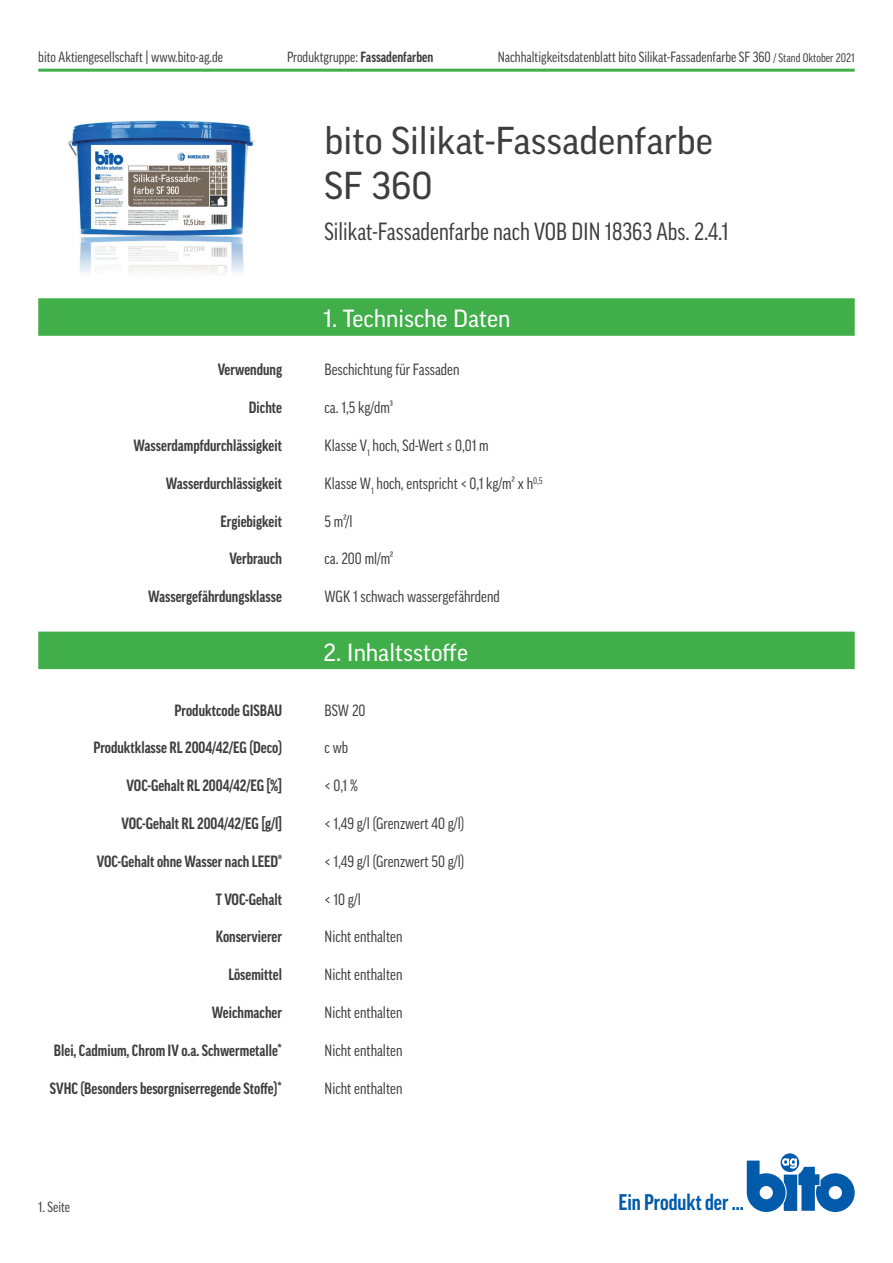
<style>
.page{position:relative;width:893px;height:1263px;background:#fff}
.page>*{position:absolute;margin:0;border:0;box-sizing:border-box;transform-origin:0 0}
.t1{font:37.5px/45px "Good Pro";color:#3e3e3f}
.t2{font:condensed 24px "Good Pro";color:#3e3e3f}
.t3{font:24px "Good Pro";color:#fff}
.t4{font:700 condensed 21.9px "Good Pro";color:#015aaa}
.t5{font:700 condensed 15.75px "Good Pro";color:#3e3e3f}
.t6{font:condensed 15.75px "Good Pro";color:#3e3e3f}
.t7{font:condensed 14.25px "Good Pro";color:#3e3e3f}
.s1{font-weight:700}
.s2{font-size:12px}
</style>
<div class="page">
<hr style="left:38px;top:69px;width:817px;height:3px;background:#40ae49">
<svg style="left:781px;top:1153px;width:18px;height:19px"></svg>
<svg style="left:747px;top:1158px;width:108px;height:54px"></svg>
<div style="left:38px;top:632px;width:817px;height:37px;background:#40ae49"></div>
<div style="left:38px;top:298px;width:817px;height:38px;background:#40ae49"></div>
<img style="left:68px;top:120px;width:187px;height:153px">
<p class="t7" style="left:38px;top:49px;width:186px">bito Aktiengesellschaft | www.bito-ag.de</p>
<p class="t7" style="left:287px;top:49px;width:148px">Produktgruppe: <span class="s1">Fassadenfarben</span></p>
<p class="t7" style="left:498px;top:49px;width:358px">Nachhaltigkeitsdatenblatt bito Silikat-Fassadenfarbe SF 360 <span class="s2">/ Stand Oktober 2021</span></p>
<h1 class="t1" style="left:325px;top:118px;width:390px">bito Silikat-Fassadenfarbe<br>SF 360</h1>
<h2 class="t2" style="left:325px;top:218px;width:406px">Silikat-Fassadenfarbe nach VOB DIN 18363 Abs. 2.4.1</h2>
<p class="t5" style="left:218px;top:361px;width:66px">Verwendung</p>
<p class="t5" style="left:249px;top:399px;width:35px">Dichte</p>
<p class="t5" style="left:134px;top:436px;width:150px">Wasserdampfdurchlässigkeit</p>
<p class="t5" style="left:166px;top:474px;width:118px">Wasserdurchlässigkeit</p>
<p class="t5" style="left:220px;top:512px;width:63px">Ergiebigkeit</p>
<p class="t5" style="left:230px;top:550px;width:54px">Verbrauch</p>
<p class="t5" style="left:148px;top:588px;width:135px">Wassergefährdungsklasse</p>
<p class="t5" style="left:175px;top:701px;width:109px">Produktcode GISBAU</p>
<p class="t5" style="left:93px;top:739px;width:190px">Produktklasse RL 2004/42/EG (Deco)</p>
<p class="t5" style="left:127px;top:777px;width:157px">VOC-Gehalt RL 2004/42/EG [%]</p>
<p class="t5" style="left:121px;top:814px;width:162px">VOC-Gehalt RL 2004/42/EG [g/l]</p>
<p class="t5" style="left:97px;top:852px;width:187px">VOC-Gehalt ohne Wasser nach LEED®</p>
<p class="t5" style="left:216px;top:890px;width:68px">T VOC-Gehalt</p>
<p class="t5" style="left:216px;top:928px;width:68px">Konservierer</p>
<p class="t5" style="left:228px;top:966px;width:55px">Lösemittel</p>
<p class="t5" style="left:212px;top:1003px;width:72px">Weichmacher</p>
<p class="t5" style="left:54px;top:1041px;width:230px">Blei, Cadmium, Chrom IV o.a. Schwermetalle*</p>
<p class="t5" style="left:50px;top:1079px;width:234px">SVHC (Besonders besorgniserregende Stoffe)*</p>
<h2 class="t3" style="left:323px;top:305px;width:189px">1. Technische Daten</h2>
<p class="t6" style="left:325px;top:361px;width:136px">Beschichtung für Fassaden</p>
<p class="t6" style="left:325px;top:399px;width:70px">ca. 1,5 kg/dm³</p>
<p class="t6" style="left:325px;top:436px;width:166px">Klasse V<sub>1</sub> hoch, Sd-Wert ≤ 0,01 m</p>
<p class="t6" style="left:325px;top:474px;width:220px">Klasse W<sub>1</sub> hoch, entspricht &lt; 0,1 kg/m² x h<sup>0,5</sup></p>
<p class="t6" style="left:325px;top:512px;width:30px">5 m²/l</p>
<p class="t6" style="left:325px;top:550px;width:70px">ca. 200 ml/m²</p>
<p class="t6" style="left:325px;top:588px;width:177px">WGK 1 schwach wassergefährdend</p>
<h2 class="t3" style="left:323px;top:638px;width:146px">2. Inhaltsstoffe</h2>
<p class="t6" style="left:325px;top:701px;width:42px">BSW 20</p>
<p class="t6" style="left:325px;top:739px;width:25px">c wb</p>
<p class="t6" style="left:325px;top:777px;width:35px">&lt; 0,1 %</p>
<p class="t6" style="left:325px;top:814px;width:141px">&lt; 1,49 g/l (Grenzwert 40 g/l)</p>
<p class="t6" style="left:325px;top:852px;width:141px">&lt; 1,49 g/l (Grenzwert 50 g/l)</p>
<p class="t6" style="left:325px;top:890px;width:38px">&lt; 10 g/l</p>
<p class="t6" style="left:325px;top:928px;width:79px">Nicht enthalten</p>
<p class="t6" style="left:325px;top:966px;width:79px">Nicht enthalten</p>
<p class="t6" style="left:325px;top:1003px;width:79px">Nicht enthalten</p>
<p class="t6" style="left:325px;top:1041px;width:79px">Nicht enthalten</p>
<p class="t6" style="left:325px;top:1079px;width:79px">Nicht enthalten</p>
<p class="t7" style="left:38px;top:1199px;width:33px">1. Seite</p>
<h3 class="t4" style="left:618px;top:1190px;width:127px">Ein Produkt der ...</h3>
</div>
